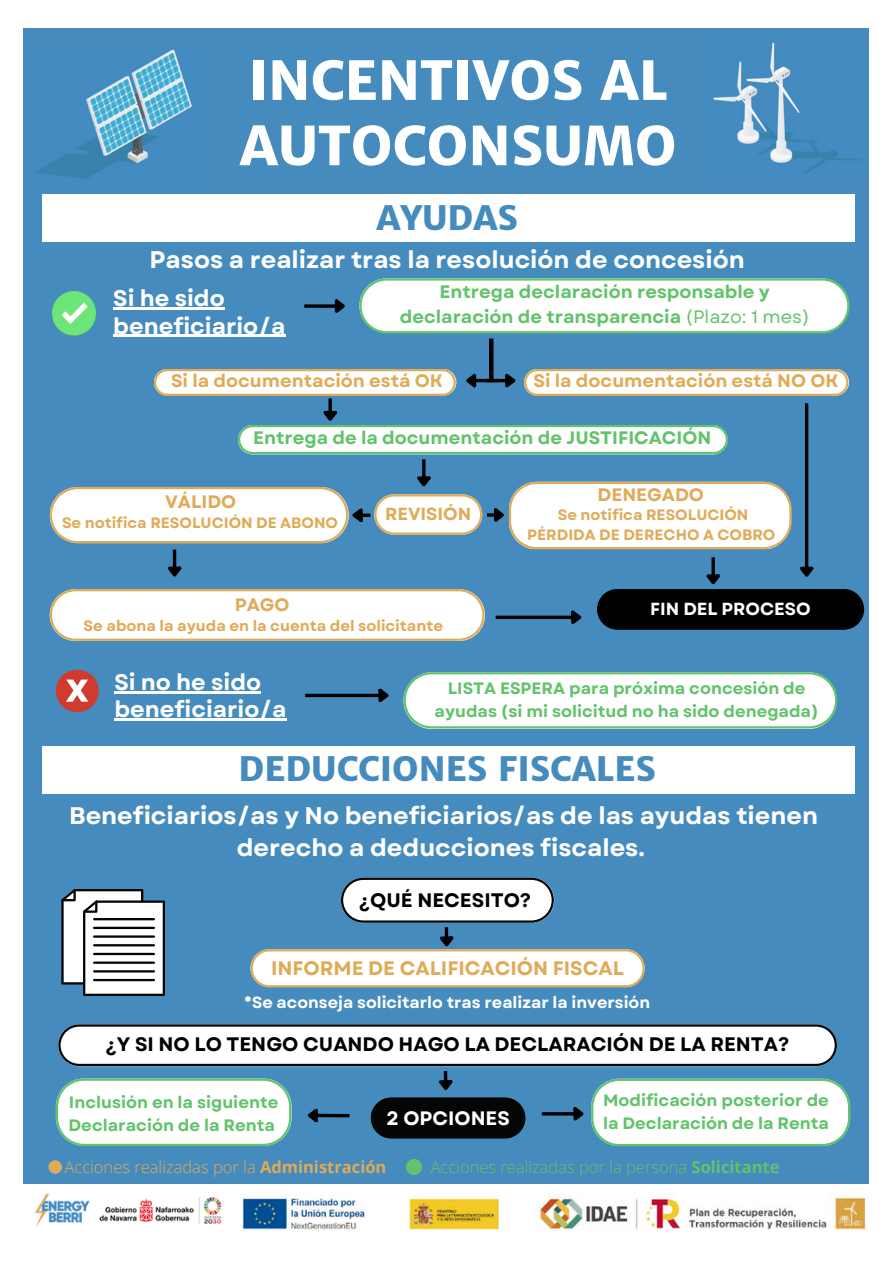
<style>
.page{position:relative;width:894px;height:1264px;background:#fff}
.page>*{position:absolute;margin:0;border:0;box-sizing:border-box;transform-origin:0 0}
.t1{font:800 53.4px "Merriweather Sans";color:#fff}
.t2{font:800 33.75px "Merriweather Sans";color:#458bbe}
.t3{font:700 24px/32.7px "Garet";color:#fff;text-align:center}
.t4{font:700 22.5px "Garet";color:#fff}
.t5{font:700 19.5px "Garet";color:#000}
.t6{font:700 19.5px "Garet";color:#e0ab58}
.t7{font:700 19.35px "Garet";color:#fff}
.t8{font:700 18px "Garet";color:#62c36c}
.t9{font:700 18px "Garet";color:#e0ab58}
.t10{font:700 17.55px "Garet";color:#fff}
.t11{font:700 17.55px "Garet";color:#e0ab58}
.t12{font:700 16.5px/22.5px "Garet";color:#62c36c}
.t13{font:300 16.5px "Open Sans";color:#62c36c}
.t14{font:300 16.5px "Open Sans";color:#e0ab58}
.t15{font:700 16.2px "Garet";color:#fff}
.t16{font:700 15px/20.2px "Garet";color:#e0ab58;text-align:center}
.s1{font-weight:400}
.s2{font-weight:700}
</style>
<div class="page">
<div style="left:23px;top:28px;width:845px;height:1155px;background:#458bbe"></div>
<div style="left:42px;top:195px;width:812px;height:47px;background:#fff"></div>
<hr style="left:422px;top:459px;width:3px;height:18px;background:#000">
<svg style="left:359px;top:278px;width:490px;height:55px;background:#edf7f1"></svg>
<hr style="left:173px;top:549px;width:3px;height:18px;background:#000">
<svg style="left:167px;top:563px;width:15px;height:14px"></svg>
<hr style="left:711px;top:557px;width:3px;height:18px;background:#000">
<svg style="left:50px;top:589px;width:435px;height:52px;background:#f7f4ee"></svg>
<svg style="left:495px;top:615px;width:73px;height:4px"></svg>
<svg style="left:568px;top:610px;width:14px;height:14px"></svg>
<svg style="left:50px;top:473px;width:741px;height:76px"></svg>
<svg style="left:56px;top:669px;width:43px;height:43px"></svg>
<img style="left:53px;top:291px;width:43px;height:44px">
<svg style="left:56px;top:1078px;width:235px;height:68px;background:#eaf5f0"></svg>
<svg style="left:403px;top:672px;width:434px;height:56px;background:#edf7f1"></svg>
<svg style="left:305px;top:693px;width:70px;height:4px"></svg>
<svg style="left:375px;top:688px;width:14px;height:15px"></svg>
<svg style="left:304px;top:304px;width:28px;height:4px"></svg>
<svg style="left:332px;top:299px;width:13px;height:14px"></svg>
<div style="left:42px;top:746px;width:812px;height:47px;background:#fff"></div>
<svg style="left:341px;top:877px;width:212px;height:45px;background:#dde1e3"></svg>
<svg style="left:58px;top:1024px;width:778px;height:42px;background:#e1e2e3"></svg>
<svg style="left:443px;top:1071px;width:4px;height:5px"></svg>
<svg style="left:321px;top:1113px;width:28px;height:4px"></svg>
<svg style="left:307px;top:1108px;width:14px;height:15px"></svg>
<hr style="left:541px;top:1112px;width:33px;height:3px;background:#000">
<svg style="left:371px;top:1076px;width:154px;height:62px"></svg>
<svg style="left:444px;top:927px;width:4px;height:6px"></svg>
<svg style="left:250px;top:933px;width:394px;height:54px"></svg>
<svg style="left:61px;top:889px;width:104px;height:107px;background:#bcc0c3"></svg>
<img style="left:37px;top:49px;width:155px;height:130px">
<img style="left:713px;top:42px;width:148px;height:132px">
<svg style="left:570px;top:1078px;width:280px;height:68px;background:#deecec"></svg>
<img style="left:24px;top:1181px;width:845px;height:50px">
<hr style="left:113px;top:307px;width:112px;height:3px;background:#fff">
<hr style="left:113px;top:334px;width:172px;height:3px;background:#fff">
<hr style="left:114px;top:691px;width:147px;height:2px;background:#fff">
<hr style="left:114px;top:718px;width:172px;height:2px;background:#fff">
<div style="left:48px;top:1160px;width:14px;height:13px;background:#e0ab58;border-radius:50%"></div>
<div style="left:406px;top:1158px;width:16px;height:17px;background:#62c36c;border-radius:50%"></div>
<hr style="left:475px;top:379px;width:23px;height:3px;background:#000">
<svg style="left:466px;top:374px;width:13px;height:14px"></svg>
<svg style="left:805px;top:403px;width:3px;height:160px"></svg>
<svg style="left:597px;top:563px;width:266px;height:66px"></svg>
<svg style="left:154px;top:369px;width:301px;height:27px;background:#f6eee0"></svg>
<hr style="left:485px;top:379px;width:21px;height:3px;background:#000">
<svg style="left:502px;top:369px;width:346px;height:27px;background:#eae6dc"></svg>
<hr style="left:489px;top:338px;width:4px;height:42px;background:#000">
<svg style="left:328px;top:398px;width:4px;height:10px"></svg>
<svg style="left:238px;top:408px;width:489px;height:46px"></svg>
<p class="t1" style="left:248px;top:47px;width:421px">INCENTIVOS AL</p>
<p class="t1" style="left:240px;top:113px;width:438px">AUTOCONSUMO</p>
<p class="t2" style="left:376px;top:196px;width:143px">AYUDAS</p>
<p class="t3" style="left:150px;top:243px;width:596px">Pasos a realizar tras la resolución de concesión</p>
<p class="t4" style="left:113px;top:282px;width:113px">Si he sido</p>
<p class="t4" style="left:113px;top:309px;width:173px">beneficiario/a</p>
<p class="t8" style="left:439px;top:279px;width:332px">Entrega declaración responsable y</p>
<p class="t8" style="left:399px;top:303px;width:411px">declaración de transparencia <span class="s1">(Plazo: 1 mes)</span></p>
<p class="t9" style="left:171px;top:367px;width:273px">Si la documentación está OK</p>
<p class="t9" style="left:533px;top:367px;width:306px">Si la documentación está NO OK</p>
<p class="t8" style="left:253px;top:425px;width:459px">Entrega de la documentación de JUSTIFICACIÓN</p>
<p class="t9" style="left:165px;top:489px;width:73px">VÁLIDO</p>
<p class="t9" style="left:597px;top:481px;width:108px">DENEGADO</p>
<p class="t16" style="left:527px;top:504px;width:249px">Se notifica RESOLUCIÓN<br>PÉRDIDA DE DERECHO A COBRO</p>
<p class="t11" style="left:385px;top:501px;width:88px">REVISIÓN</p>
<p class="t16" style="left:62px;top:512px;width:277px">Se notifica RESOLUCIÓN DE ABONO</p>
<p class="t9" style="left:235px;top:591px;width:56px">PAGO</p>
<p class="t16" style="left:84px;top:615px;width:361px">Se abona la ayuda en la cuenta del solicitante</p>
<p class="t10" style="left:650px;top:596px;width:162px">FIN DEL PROCESO</p>
<p class="t4" style="left:114px;top:666px;width:148px">Si no he sido</p>
<p class="t4" style="left:114px;top:693px;width:173px">beneficiario/a</p>
<p class="t12" style="left:434px;top:677px;width:385px;text-align:center">LISTA ESPERA para próxima concesión de ayudas (si mi solicitud no ha sido denegada)</p>
<p class="t2" style="left:238px;top:748px;width:418px">DEDUCCIONES FISCALES</p>
<p class="t3" style="left:69px;top:798px;width:750px">Beneficiarios/as y No beneficiarios/as de las ayudas tienen derecho a deducciones fiscales.</p>
<p class="t5" style="left:359px;top:886px;width:174px">¿QUÉ NECESITO?</p>
<p class="t6" style="left:271px;top:954px;width:354px">INFORME DE CALIFICACIÓN FISCAL</p>
<p class="t15" style="left:244px;top:990px;width:407px">*Se aconseja solicitarlo tras realizar la inversión</p>
<p class="t5" style="left:106px;top:1029px;width:685px">¿Y SI NO LO TENGO CUANDO HAGO LA DECLARACIÓN DE LA RENTA?</p>
<p class="t12" style="left:68px;top:1091px;width:211px">Inclusión en la siguiente<br>Declaración de la Renta</p>
<p class="t7" style="left:386px;top:1104px;width:125px">2 OPCIONES</p>
<p class="t12" style="left:603px;top:1089px;width:227px">Modificación posterior de la Declaración de la Renta</p>
<p class="t14" style="left:65px;top:1154px;width:323px">Acciones realizadas por la <span class="s2">Administración</span></p>
<p class="t13" style="left:430px;top:1154px;width:350px">Acciones realizadas por la persona <span class="s2">Solicitante</span></p>
</div>
